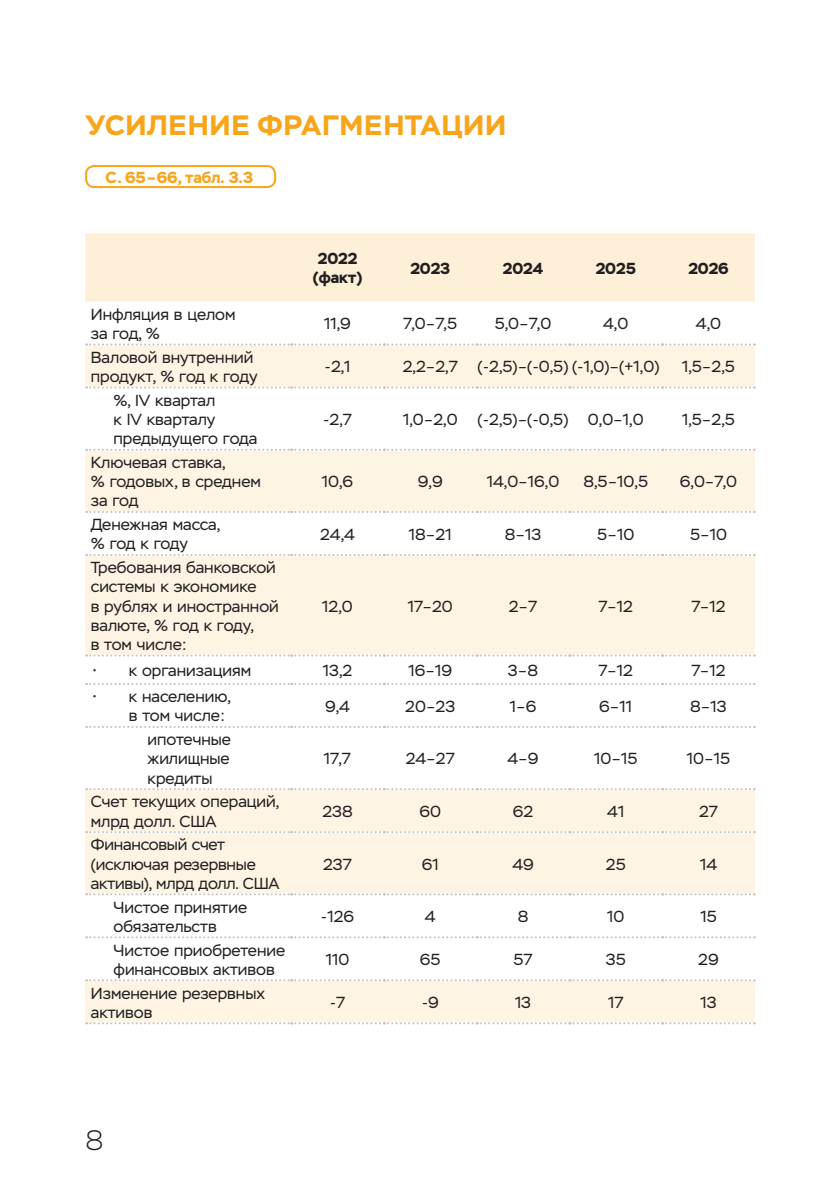
<style>
.page{position:relative;width:840px;height:1191px;background:#fff}
.page>*{position:absolute;margin:0;border:0;box-sizing:border-box;transform-origin:0 0}
.t1{font:700 28px "Stem";letter-spacing:.03em;color:#f9a51b}
.t2{font:200 28px "Stem";color:#231f20}
.t3{font:16px/19.2px "Stem";color:#231f20}
.t4{font:700 16px/19.2px "Stem";color:#231f20;text-align:center}
.t5{font:700 16px "Stem";color:#f9a51b}
</style>
<div class="page">
<div style="left:85px;top:233px;width:669px;height:68px;background:#feefd8"></div>
<svg style="left:85px;top:344px;width:669px;height:679px;fill:#fef4e4"></svg>
<svg style="left:86px;top:343px;width:668px;height:2px"></svg>
<svg style="left:86px;top:386px;width:668px;height:2px"></svg>
<svg style="left:86px;top:654px;width:668px;height:2px"></svg>
<svg style="left:86px;top:683px;width:668px;height:2px"></svg>
<svg style="left:86px;top:449px;width:668px;height:2px"></svg>
<svg style="left:86px;top:511px;width:668px;height:2px"></svg>
<svg style="left:86px;top:554px;width:668px;height:2px"></svg>
<svg style="left:86px;top:726px;width:668px;height:2px"></svg>
<svg style="left:86px;top:788px;width:668px;height:2px"></svg>
<svg style="left:86px;top:831px;width:668px;height:2px"></svg>
<svg style="left:86px;top:893px;width:668px;height:2px"></svg>
<svg style="left:86px;top:936px;width:668px;height:2px"></svg>
<svg style="left:86px;top:979px;width:668px;height:2px"></svg>
<svg style="left:86px;top:1022px;width:668px;height:2px"></svg>
<div style="left:85px;top:165px;width:191px;height:23px;border:2px solid #f9a51b;border-radius:8px"></div>
<h1 class="t1" style="left:85px;top:107px;width:422px">УСИЛЕНИЕ ФРАГМЕНТАЦИИ</h1>
<p class="t5" style="left:105px;top:167px;width:149px">С. 65–66, табл. 3.3</p>
<p class="t4" style="left:312px;top:249px;width:51px">2022 (факт)</p>
<p class="t4" style="left:410px;top:258px;width:41px">2023</p>
<p class="t4" style="left:502px;top:258px;width:42px">2024</p>
<p class="t4" style="left:595px;top:258px;width:41px">2025</p>
<p class="t4" style="left:688px;top:258px;width:42px">2026</p>
<p class="t3" style="left:91px;top:305px;width:146px">Инфляция в целом за год, %</p>
<p class="t3" style="left:324px;top:314px;width:28px">11,9</p>
<p class="t3" style="left:403px;top:314px;width:55px">7,0–7,5</p>
<p class="t3" style="left:494px;top:314px;width:58px">5,0–7,0</p>
<p class="t3" style="left:603px;top:314px;width:27px">4,0</p>
<p class="t3" style="left:695px;top:314px;width:27px">4,0</p>
<p class="t3" style="left:91px;top:348px;width:168px">Валовой внутренний продукт, % год к году</p>
<p class="t3" style="left:324px;top:357px;width:28px">-2,1</p>
<p class="t3" style="left:402px;top:357px;width:258px">2,2–2,7 (-2,5)–(-0,5) (-1,0)–(+1,0)</p>
<p class="t3" style="left:681px;top:357px;width:54px">1,5–2,5</p>
<p class="t3" style="left:113px;top:391px;width:145px">%, IV квартал<br>к IV кварталу предыдущего года</p>
<p class="t3" style="left:323px;top:410px;width:30px">-2,7</p>
<p class="t3" style="left:403px;top:410px;width:56px">1,0–2,0</p>
<p class="t3" style="left:477px;top:410px;width:167px">(-2,5)–(-0,5) 0,0–1,0</p>
<p class="t3" style="left:681px;top:410px;width:54px">1,5–2,5</p>
<p class="t3" style="left:91px;top:453px;width:171px">Ключевая ставка,<br>% годовых, в среднем за год</p>
<p class="t3" style="left:321px;top:472px;width:33px">10,6</p>
<p class="t3" style="left:417px;top:472px;width:26px">9,9</p>
<p class="t3" style="left:486px;top:472px;width:74px">14,0–16,0</p>
<p class="t3" style="left:583px;top:472px;width:66px">8,5–10,5</p>
<p class="t3" style="left:679px;top:472px;width:59px">6,0–7,0</p>
<p class="t3" style="left:91px;top:515px;width:131px">Денежная масса, % год к году</p>
<p class="t3" style="left:320px;top:525px;width:36px">24,4</p>
<p class="t3" style="left:408px;top:525px;width:44px">18–21</p>
<p class="t3" style="left:504px;top:525px;width:38px">8–13</p>
<p class="t3" style="left:597px;top:525px;width:38px">5–10</p>
<p class="t3" style="left:689px;top:525px;width:38px">5–10</p>
<p class="t3" style="left:91px;top:558px;width:189px">Требования банковской системы к экономике<br>в рублях и иностранной валюте, % год к году,<br>в том числе:</p>
<p class="t3" style="left:322px;top:596px;width:32px">12,0</p>
<p class="t3" style="left:407px;top:596px;width:47px">17–20</p>
<p class="t3" style="left:508px;top:596px;width:30px">2–7</p>
<p class="t3" style="left:598px;top:596px;width:36px">7–12</p>
<p class="t3" style="left:691px;top:596px;width:36px">7–12</p>
<p class="t3" style="left:93px;top:661px;width:160px">• к организациям</p>
<p class="t3" style="left:322px;top:661px;width:31px">13,2</p>
<p class="t3" style="left:408px;top:661px;width:45px">16–19</p>
<p class="t3" style="left:507px;top:661px;width:32px">3–8</p>
<p class="t3" style="left:598px;top:661px;width:36px">7–12</p>
<p class="t3" style="left:691px;top:661px;width:36px">7–12</p>
<p class="t3" style="left:129px;top:687px;width:103px;text-indent:-36px">• к населению, в том числе:</p>
<p class="t3" style="left:325px;top:696px;width:26px">9,4</p>
<p class="t3" style="left:405px;top:696px;width:51px">20–23</p>
<p class="t3" style="left:509px;top:696px;width:28px">1–6</p>
<p class="t3" style="left:599px;top:696px;width:34px">6–11</p>
<p class="t3" style="left:689px;top:696px;width:38px">8–13</p>
<p class="t3" style="left:147px;top:730px;width:85px;text-align:justify">ипотечные жилищные кредиты</p>
<p class="t3" style="left:324px;top:749px;width:29px">17,7</p>
<p class="t3" style="left:405px;top:749px;width:51px">24–27</p>
<p class="t3" style="left:507px;top:749px;width:33px">4–9</p>
<p class="t3" style="left:594px;top:749px;width:45px">10–15</p>
<p class="t3" style="left:686px;top:749px;width:45px">10–15</p>
<p class="t3" style="left:91px;top:792px;width:190px">Cчет текущих операций, млрд долл. США</p>
<p class="t3" style="left:322px;top:802px;width:32px">238</p>
<p class="t3" style="left:419px;top:802px;width:23px">60</p>
<p class="t3" style="left:512px;top:802px;width:22px">62</p>
<p class="t3" style="left:607px;top:802px;width:19px">41</p>
<p class="t3" style="left:698px;top:802px;width:20px">27</p>
<p class="t3" style="left:91px;top:835px;width:190px">Финансовый счет (исключая резервные активы), млрд долл. США</p>
<p class="t3" style="left:323px;top:854px;width:30px">237</p>
<p class="t3" style="left:421px;top:854px;width:18px">61</p>
<p class="t3" style="left:512px;top:854px;width:23px">49</p>
<p class="t3" style="left:605px;top:854px;width:21px">25</p>
<p class="t3" style="left:699px;top:854px;width:19px">14</p>
<p class="t3" style="left:113px;top:897px;width:135px">Чистое принятие обязательств</p>
<p class="t3" style="left:321px;top:907px;width:35px">-126</p>
<p class="t3" style="left:424px;top:907px;width:12px">4</p>
<p class="t3" style="left:517px;top:907px;width:12px">8</p>
<p class="t3" style="left:607px;top:907px;width:19px">10</p>
<p class="t3" style="left:700px;top:907px;width:18px">15</p>
<p class="t3" style="left:113px;top:940px;width:173px">Чистое приобретение финансовых активов</p>
<p class="t3" style="left:325px;top:950px;width:25px">110</p>
<p class="t3" style="left:420px;top:950px;width:22px">65</p>
<p class="t3" style="left:513px;top:950px;width:21px">57</p>
<p class="t3" style="left:605px;top:950px;width:21px">35</p>
<p class="t3" style="left:698px;top:950px;width:22px">29</p>
<p class="t3" style="left:91px;top:983px;width:175px">Изменение резервных активов</p>
<p class="t3" style="left:329px;top:993px;width:17px">-7</p>
<p class="t3" style="left:421px;top:993px;width:19px">-9</p>
<p class="t3" style="left:514px;top:993px;width:18px">13</p>
<p class="t3" style="left:607px;top:993px;width:17px">17</p>
<p class="t3" style="left:700px;top:993px;width:18px">13</p>
<h1 class="t2" style="left:85px;top:1125px;width:20px">8</h1>
</div>
